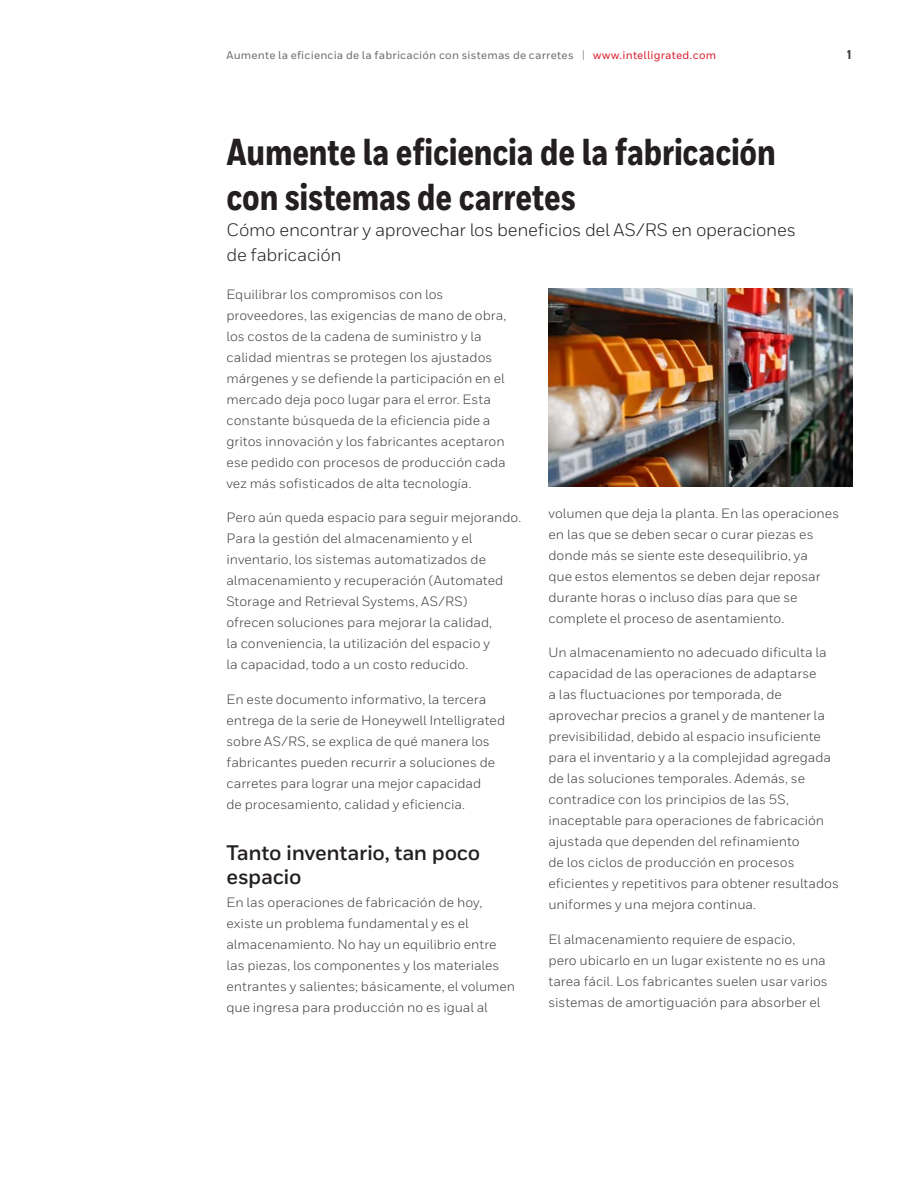
<style>
.page{position:relative;width:918px;height:1188px;background:#fff}
.page>*{position:absolute;margin:0;border:0;box-sizing:border-box;transform-origin:0 0}
._2_Title{font:800 37.5px/45px "Honeywell Cond";letter-spacing:-.005em;color:#231f20}
._2_heading_2__14_16{font:700 21px/24px "Honeywell Sans";letter-spacing:-.015em;color:#231f20}
._2_Title_Subhead{font:18px/25.2px "Honeywell Sans";letter-spacing:-.015em;color:#231f20}
._2_Body__9_14_pt_-10{font:13.5px/21px "Honeywell Sans";color:#3e3e3f}
._2_Title_1st_paragra{font:13.5px/21px "Honeywell Sans";color:#3e3e3f}
.t1{font:800 12.75px "Honeywell Cond";color:#3e3e3f}
.t2{font:500 11.25px "Honeywell Sans";letter-spacing:.02em;color:#6c6d70}
.s1{font-size:11.4px;color:#939598}
.s2{color:#dc1f2e}
</style>
<div class="page">
<img style="left:549px;top:288px;width:304px;height:198px">
<p class="t2" style="left:226px;top:48px;width:491px">Aumente la eficiencia de la fabricación con sistemas de carretes <span class="s1">|</span> <span class="s2">www.intelligrated.com</span></p>
<p class="t1" style="left:847px;top:46px;width:6px">1</p>
<p class="_2_Title" style="left:226px;top:131px;width:551px">Aumente la eficiencia de la fabricación con sistemas de carretes</p>
<p class="_2_Title_Subhead" style="left:226px;top:217px;width:571px">Cómo encontrar y aprovechar los beneficios del AS/RS en operaciones de fabricación</p>
<p class="_2_Title_1st_paragra" style="left:226px;top:283px;width:282px">Equilibrar los compromisos con los proveedores, las exigencias de mano de obra, los costos de la cadena de suministro y la calidad mientras se protegen los ajustados márgenes y se defiende la participación en el mercado deja poco lugar para el error. Esta constante búsqueda de la eficiencia pide a gritos innovación y los fabricantes aceptaron ese pedido con procesos de producción cada vez más sofisticados de alta tecnología.</p>
<p class="_2_Body__9_14_pt_-10" style="left:226px;top:507px;width:296px">Pero aún queda espacio para seguir mejorando.<br>Para la gestión del almacenamiento y el inventario, los sistemas automatizados de almacenamiento y recuperación (Automated Storage and Retrieval Systems, AS/RS)<br>ofrecen soluciones para mejorar la calidad,<br>la conveniencia, la utilización del espacio y<br>la capacidad, todo a un costo reducido.</p>
<p class="_2_Body__9_14_pt_-10" style="left:226px;top:688px;width:280px">En este documento informativo, la tercera entrega de la serie de Honeywell Intelligrated sobre AS/RS, se explica de qué manera los fabricantes pueden recurrir a soluciones de carretes para lograr una mejor capacidad<br>de procesamiento, calidad y eficiencia.</p>
<p class="_2_heading_2__14_16" style="left:226px;top:841px;width:255px">Tanto inventario, tan poco espacio</p>
<p class="_2_Body__9_14_pt_-10" style="left:226px;top:892px;width:290px">En las operaciones de fabricación de hoy, existe un problema fundamental y es el almacenamiento. No hay un equilibrio entre las piezas, los componentes y los materiales entrantes y salientes; básicamente, el volumen que ingresa para producción no es igual al</p>
<p class="_2_Body__9_14_pt_-10" style="left:549px;top:502px;width:292px">volumen que deja la planta. En las operaciones en las que se deben secar o curar piezas es donde más se siente este desequilibrio, ya<br>que estos elementos se deben dejar reposar durante horas o incluso días para que se complete el proceso de asentamiento.</p>
<p class="_2_Body__9_14_pt_-10" style="left:549px;top:642px;width:292px">Un almacenamiento no adecuado dificulta la capacidad de las operaciones de adaptarse<br>a las fluctuaciones por temporada, de aprovechar precios a granel y de mantener la previsibilidad, debido al espacio insuficiente para el inventario y a la complejidad agregada de las soluciones temporales. Además, se contradice con los principios de las 5S, inaceptable para operaciones de fabricación ajustada que dependen del refinamiento<br>de los ciclos de producción en procesos eficientes y repetitivos para obtener resultados uniformes y una mejora continua.</p>
<p class="_2_Body__9_14_pt_-10" style="left:549px;top:928px;width:281px">El almacenamiento requiere de espacio,<br>pero ubicarlo en un lugar existente no es una tarea fácil. Los fabricantes suelen usar varios sistemas de amortiguación para absorber el</p>
</div>
